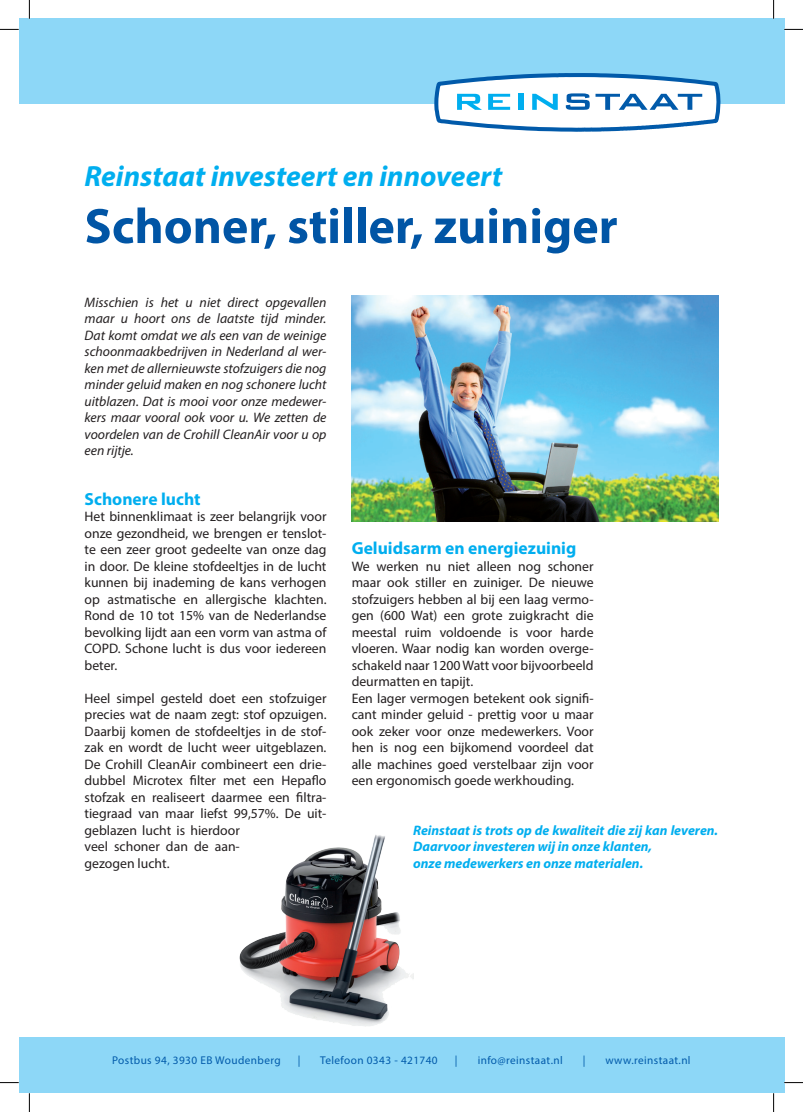
<style>
.page{position:relative;width:803px;height:1112px;background:#fff}
.page>*{position:absolute;margin:0;border:0;box-sizing:border-box;transform-origin:0 0}
.t1{font:700 50px "Myriad Pro";color:#0155a5}
.t2{font:italic 700 29.25px "Myriad Pro";color:#00aeef}
.t3{font:700 17.5px "Myriad Pro";color:#00aeef}
.t4{font:13.75px/16.5px "Myriad Pro";color:#231f20}
.t5{font:italic 13.75px/16.5px "Myriad Pro";color:#231f20;text-align:justify}
.t6{font:italic 700 13.75px/16.5px "Myriad Pro";color:#00aeef}
.t7{font:11.25px "Myriad Pro";letter-spacing:.035em;color:#015aaa}
</style>
<div class="page">
<div style="left:19px;top:19px;width:765px;height:85px;background:#8dd7f7"></div>
<div style="left:19px;top:1037px;width:765px;height:55px;background:#8dd7f7"></div>
<svg style="left:434px;top:73px;width:286px;height:59px"></svg>
<img style="left:352px;top:295px;width:366px;height:227px">
<img style="left:240px;top:835px;width:173px;height:190px">
<svg style="left:0;top:29px;width:19px;height:1px"></svg>
<svg style="left:784px;top:29px;width:19px;height:1px"></svg>
<svg style="left:0;top:1082px;width:19px;height:1px"></svg>
<svg style="left:784px;top:1081px;width:19px;height:2px"></svg>
<svg style="left:29px;top:0;width:1px;height:19px"></svg>
<svg style="left:29px;top:1092px;width:1px;height:19px"></svg>
<svg style="left:773px;top:0;width:1px;height:19px"></svg>
<svg style="left:773px;top:1092px;width:1px;height:19px"></svg>
<h2 class="t2" style="left:85px;top:157px;width:419px">Reinstaat investeert en innoveert</h2>
<h1 class="t1" style="left:85px;top:193px;width:535px">Schoner, stiller, zuiniger</h1>
<p class="t5" style="left:85px;top:293px;width:243px">Misschien is het u niet direct opgevallen maar u hoort ons de laatste tijd minder.<br>Dat komt omdat we als een van de weinige schoonmaakbedrijven in Nederland al wer&shy;ken met de allernieuwste stofzuigers die nog minder geluid maken en nog schonere lucht uitblazen. Dat is mooi voor onze medewer&shy;kers maar vooral ook voor u. We zetten de voordelen van de Crohill CleanAir voor u op een rijtje.</p>
<p class="t3" style="left:85px;top:487px;width:118px">Schonere lucht</p>
<p class="t4" style="left:85px;top:508px;width:243px;text-align:justify">Het binnenklimaat is zeer belangrijk voor onze gezondheid, we brengen er tenslot&shy;te een zeer groot gedeelte van onze dag in door. De kleine stofdeeltjes in de lucht kunnen bij inademing de kans verhogen op astmatische en allergische klachten.<br>Rond de 10 tot 15% van de Nederlandse bevolking lijdt aan een vorm van astma of COPD. Schone lucht is dus voor iedereen beter.</p>
<p class="t4" style="left:85px;top:689px;width:243px">Heel simpel gesteld doet een stofzuiger precies wat de naam zegt: stof opzuigen.<br>Daarbij komen de stofdeeltjes in de stof&shy;zak en wordt de lucht weer uitgeblazen.<br>De Crohill CleanAir combineert een drie&shy;dubbel Microtex filter met een Hepaflo stofzak en realiseert daarmee een filtra&shy;tiegraad van maar liefst 99,57%. De uit&shy;geblazen lucht is hierdoor<br>veel schoner dan de aan-<br>gezogen lucht.</p>
<p class="t3" style="left:352px;top:537px;width:226px">Geluidsarm en energiezuinig</p>
<p class="t4" style="left:352px;top:557px;width:243px">We werken nu niet alleen nog schoner maar ook stiller en zuiniger. De nieuwe stofzuigers hebben al bij een laag vermo&shy;gen (600 Wat) een grote zuigkracht die meestal ruim voldoende is voor harde vloeren. Waar nodig kan worden overge&shy;schakeld naar 1200 Watt voor bijvoorbeeld deurmatten en tapijt.<br>Een lager vermogen betekent ook signifi&shy;cant minder geluid - prettig voor u maar ook zeker voor onze medewerkers. Voor hen is nog een bijkomend voordeel dat alle machines goed verstelbaar zijn voor een ergonomisch goede werkhouding.</p>
<p class="t6" style="left:413px;top:821px;width:307px">Reinstaat is trots op de kwaliteit die zij kan leveren.<br>Daarvoor investeren wij in onze klanten,<br>onze medewerkers en onze materialen.</p>
<p class="t7" style="left:112px;top:1052px;width:170px">Postbus 94, 3930 EB Woudenberg</p>
<p class="t7" style="left:298px;top:1052px;width:4px">|</p>
<p class="t7" style="left:320px;top:1052px;width:119px">Telefoon 0343 - 421740</p>
<p class="t7" style="left:455px;top:1052px;width:4px">|</p>
<p class="t7" style="left:478px;top:1052px;width:87px">info@reinstaat.nl</p>
<p class="t7" style="left:583px;top:1052px;width:4px">|</p>
<p class="t7" style="left:605px;top:1052px;width:87px">www.reinstaat.nl</p>
</div>
